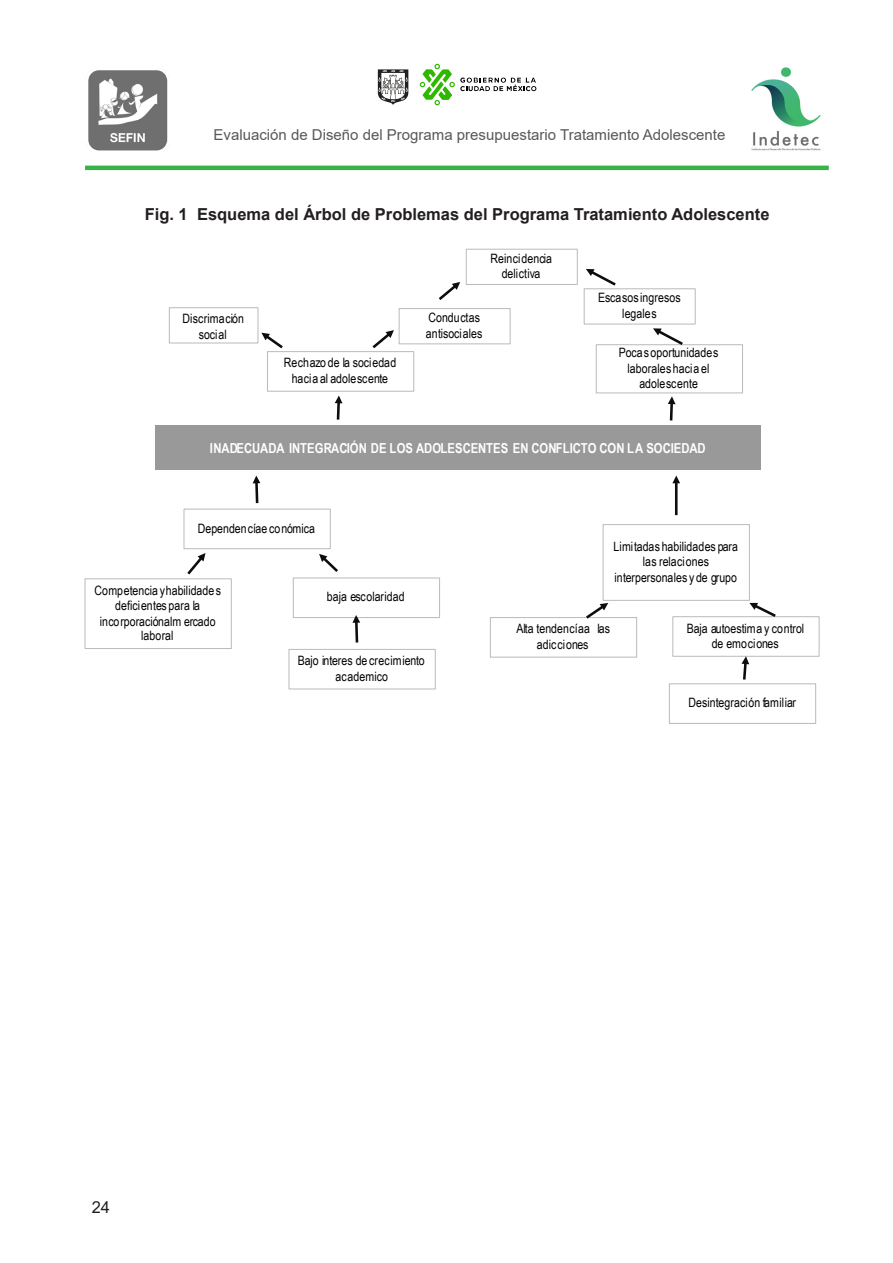
<style>
.page{position:relative;width:893px;height:1263px;background:#fff}
.page>*{position:absolute;margin:0;border:0;box-sizing:border-box;transform-origin:0 0}
.t1{font:700 16.5px "Arial";color:#231f20}
.t2{font:16.5px "Arial";color:#231f20}
.t3{font:15px "Arial";color:#57585a}
.t4{font:700 13.8px "Arial Narrow";color:#fff}
.t5{font:12.9px/15.5px "Arial Narrow";color:#000;text-align:center}
</style>
<div class="page">
<hr style="left:85px;top:166px;width:744px;height:4px;background:#35b44a">
<img style="left:88px;top:70px;width:80px;height:81px">
<svg style="left:420px;top:64px;width:116px;height:41px"></svg>
<svg style="left:378px;top:69px;width:30px;height:36px"></svg>
<img style="left:751px;top:67px;width:70px;height:84px">
<div style="left:155px;top:425px;width:605px;height:45px;background:#999"></div>
<svg style="left:253px;top:475px;width:7px;height:29px"></svg>
<svg style="left:319px;top:554px;width:19px;height:18px"></svg>
<hr style="left:675px;top:482px;width:2px;height:33px;background:#0d0d0d">
<svg style="left:672px;top:475px;width:8px;height:8px"></svg>
<svg style="left:335px;top:395px;width:7px;height:25px"></svg>
<div style="left:267px;top:351px;width:147px;height:41px;background:#fff;border:1px solid #bababa"></div>
<div style="left:289px;top:649px;width:147px;height:40px;background:#fff;border:1px solid #bababa"></div>
<div style="left:293px;top:577px;width:147px;height:41px;background:#fff;border:1px solid #bababa"></div>
<div style="left:85px;top:578px;width:147px;height:71px;border:1px solid #bababa"></div>
<div style="left:603px;top:524px;width:147px;height:77px;background:#fff;border:1px solid #bababa"></div>
<div style="left:184px;top:509px;width:147px;height:40px;background:#fff;border:1px solid #bababa"></div>
<div style="left:596px;top:344px;width:147px;height:49px;background:#fff;border:1px solid #bababa"></div>
<div style="left:490px;top:617px;width:147px;height:40px;background:#fff;border:1px solid #bababa"></div>
<div style="left:672px;top:616px;width:147px;height:41px;border:1px solid #bababa"></div>
<div style="left:669px;top:683px;width:147px;height:41px;border:1px solid #bababa"></div>
<div style="left:466px;top:249px;width:112px;height:36px;background:#fff;border:1px solid #bababa"></div>
<div style="left:584px;top:288px;width:112px;height:36px;background:#fff;border:1px solid #bababa"></div>
<div style="left:399px;top:308px;width:112px;height:36px;background:#fff;border:1px solid #bababa"></div>
<div style="left:169px;top:307px;width:89px;height:36px;background:#fff;border:1px solid #bababa"></div>
<svg style="left:668px;top:396px;width:7px;height:25px"></svg>
<svg style="left:653px;top:328px;width:33px;height:18px"></svg>
<svg style="left:261px;top:333px;width:22px;height:16px"></svg>
<svg style="left:372px;top:330px;width:22px;height:19px"></svg>
<svg style="left:187px;top:553px;width:18px;height:22px"></svg>
<svg style="left:352px;top:615px;width:8px;height:28px"></svg>
<svg style="left:583px;top:603px;width:25px;height:16px"></svg>
<svg style="left:749px;top:602px;width:30px;height:16px"></svg>
<svg style="left:741px;top:656px;width:8px;height:24px"></svg>
<svg style="left:586px;top:269px;width:30px;height:17px"></svg>
<svg style="left:438px;top:282px;width:22px;height:18px"></svg>
<p class="t3" style="left:213px;top:124px;width:513px">Evaluación de Diseño del Programa presupuestario Tratamiento Adolescente</p>
<p class="t1" style="left:145px;top:203px;width:626px">Fig. 1 Esquema del Árbol de Problemas del Programa Tratamiento Adolescente</p>
<p class="t5" style="left:182px;top:310px;width:63px">Discrimación social</p>
<p class="t5" style="left:284px;top:355px;width:114px">Rechazo de la sociedad hacia al adolescente</p>
<p class="t5" style="left:490px;top:250px;width:63px">Reincidencia delictiva</p>
<p class="t5" style="left:426px;top:309px;width:58px;text-align:left">Conductas antisociales</p>
<p class="t5" style="left:598px;top:290px;width:84px">Escasos ingresos legales</p>
<p class="t5" style="left:619px;top:345px;width:101px">Pocas oportunidades laborales hacia el adolescente</p>
<p class="t4" style="left:210px;top:437px;width:497px">INADECUADA INTEGRACIÓN DE LOS ADOLESCENTES EN CONFLICTO CON LA SOCIEDAD</p>
<p class="t5" style="left:198px;top:520px;width:118px">Dependencíae conómica</p>
<p class="t5" style="left:95px;top:582px;width:128px">Competencia y habilidade s deficientes para la incorporaciónalm ercado laboral</p>
<p class="t5" style="left:327px;top:589px;width:79px">baja escolaridad</p>
<p class="t5" style="left:298px;top:652px;width:129px">Bajo interes de crecimiento academico</p>
<p class="t5" style="left:614px;top:538px;width:126px">Limitadas habilidades para las relaciones interpersonales y de grupo</p>
<p class="t5" style="left:516px;top:621px;width:95px">Alta tendencíaa las adicciones</p>
<p class="t5" style="left:687px;top:620px;width:119px">Baja autoestima y control de emociones</p>
<p class="t5" style="left:688px;top:694px;width:109px">Desintegración familiar</p>
<p class="t2" style="left:92px;top:1195px;width:20px">24</p>
</div>
